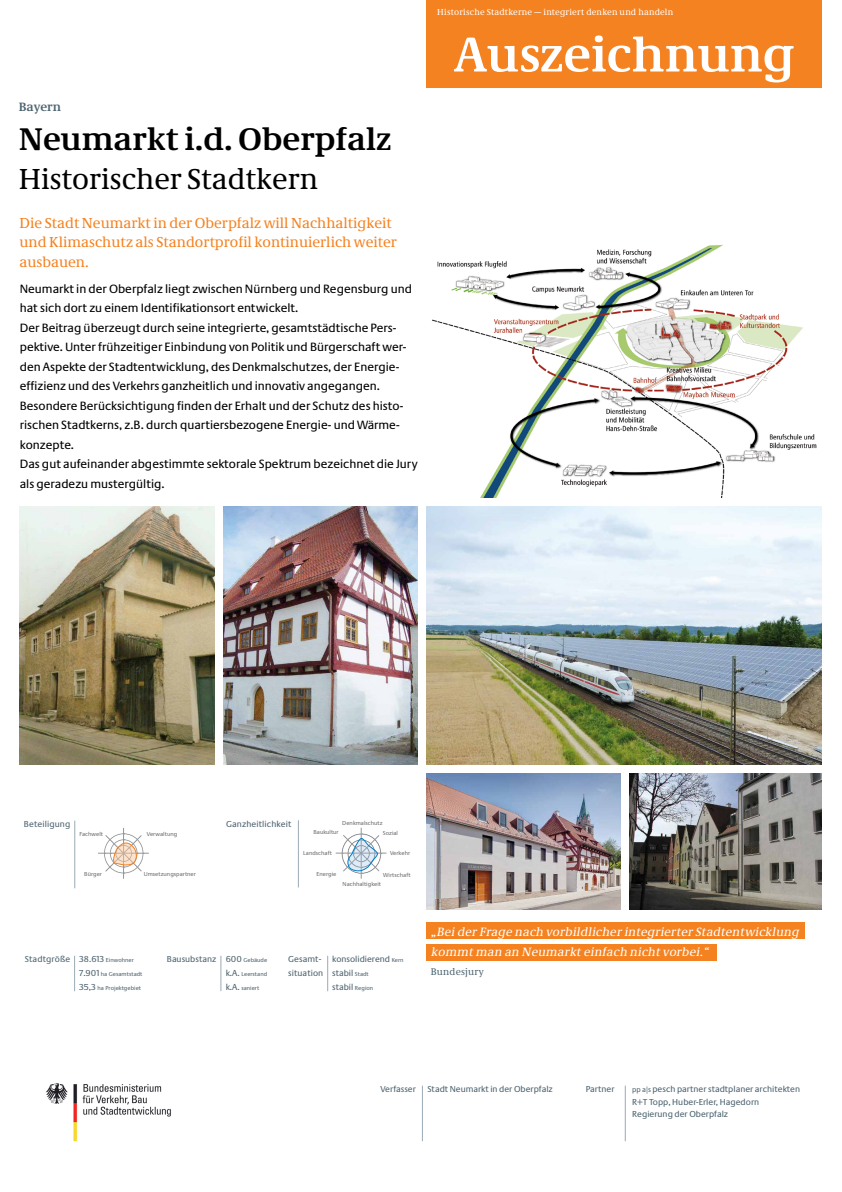
<style>
.page{position:relative;width:842px;height:1192px;background:#fff}
.page>*{position:absolute;margin:0;border:0;box-sizing:border-box;transform-origin:0 0}
.t1{font:700 50px "Neue Demos";color:#fff}
.t2{font:700 32.5px "Neue Demos";color:#000}
.t3{font:30px "Neue Demos";color:#000}
.t4{font:15px/19.5px "Neue Demos";color:#f58220}
.t5{font:12.5px/19.5px "Neue Praxis";color:#000}
.t6{font:italic 12.5px/19.5px "Neue Demos";color:#fff}
.t7{font:700 12.5px "Neue Demos";color:#4e6470}
.t8{font:10px "Neue Demos";letter-spacing:.02em;color:#4e6470}
.t9{font:9px/12.5px "Neue Praxis";color:#4e6470}
.t10{font:9px "Neue Demos";letter-spacing:.02em;color:#fff}
.t11{font:6px "Neue Praxis";color:#6d6e71}
.t12{font:6px "Neue Praxis";color:#4e6470}
.s1{font-size:6px}
.s2{font-size:9px}
.s3{color:#fff}
.s4{font-size:7.5px}
</style>
<div class="page">
<img style="left:432px;top:245px;width:385px;height:253px">
<img style="left:426px;top:506px;width:396px;height:259px">
<img style="left:426px;top:773px;width:195px;height:137px">
<img style="left:629px;top:773px;width:193px;height:137px">
<hr style="left:422px;top:1086px;width:1px;height:55px;background:#9aabb5">
<hr style="left:625px;top:1086px;width:1px;height:55px;background:#9aabb5">
<div style="left:426px;top:922px;width:379px;height:17px;background:#f58220"></div>
<div style="left:426px;top:944px;width:290px;height:16px;background:#f58220"></div>
<div style="left:426px;top:0;width:396px;height:88px;background:#f58220"></div>
<hr style="left:74px;top:956px;width:1px;height:35px;background:#9aabb5">
<hr style="left:221px;top:956px;width:1px;height:35px;background:#9aabb5">
<hr style="left:327px;top:956px;width:1px;height:35px;background:#9aabb5">
<hr style="left:98px;top:853px;width:51px;height:1px;background:#939598">
<hr style="left:123px;top:828px;width:1px;height:51px;background:#939598">
<hr style="left:75px;top:821px;width:1px;height:67px;background:#9aabb5">
<svg style="left:104px;top:834px;width:40px;height:40px"></svg>
<hr style="left:336px;top:853px;width:50px;height:1px;background:#939598">
<hr style="left:361px;top:828px;width:1px;height:51px;background:#939598">
<hr style="left:298px;top:820px;width:1px;height:67px;background:#9aabb5">
<svg style="left:342px;top:834px;width:40px;height:40px"></svg>
<img style="left:19px;top:506px;width:196px;height:259px">
<img style="left:223px;top:506px;width:195px;height:259px">
<img style="left:46px;top:1083px;width:125px;height:59px">
<p class="t10" style="left:437px;top:7px;width:238px">Historische Stadtkerne — integriert denken und handeln</p>
<p class="t7" style="left:19px;top:99px;width:44px">Bayern</p>
<h2 class="t2" style="left:19px;top:119px;width:374px">Neumarkt i.d. Oberpfalz</h2>
<h3 class="t3" style="left:19px;top:160px;width:301px">Historischer Stadtkern</h3>
<p class="t4" style="left:19px;top:213px;width:379px">Die Stadt Neumarkt in der Oberpfalz will Nachhaltigkeit und Klimaschutz als Standortprofil kontinuierlich weiter ausbauen.</p>
<p class="t5" style="left:20px;top:278px;width:399px">Neumarkt in der Oberpfalz liegt zwischen Nürnberg und Regensburg und hat sich dort zu einem Identifikationsort entwickelt.<br>Der Beitrag überzeugt durch seine integrierte, gesamtstädtische Pers&shy;pektive. Unter frühzeitiger Einbindung von Politik und Bürgerschaft wer&shy;den Aspekte der Stadtentwicklung, des Denkmalschutzes, der Energie&shy;effizienz und des Verkehrs ganzheitlich und innovativ angegangen.<br>Besondere Berücksichtigung finden der Erhalt und der Schutz des histo&shy;rischen Stadtkerns, z.B. durch quartiersbezogene Energie- und Wärme&shy;konzepte.<br>Das gut aufeinander abgestimmte sektorale Spektrum bezeichnet die Jury als geradezu mustergültig.</p>
<h1 class="t1" style="left:454px;top:24px;width:342px">Auszeichnung</h1>
<p class="t9" style="left:24px;top:817px;width:48px">Beteiligung</p>
<p class="t11" style="left:80px;top:830px;width:25px">Fachwelt</p>
<p class="t11" style="left:147px;top:830px;width:32px">Verwaltung</p>
<p class="t11" style="left:84px;top:870px;width:19px">Bürger</p>
<p class="t11" style="left:144px;top:870px;width:54px">Umsetzungspartner</p>
<p class="t9" style="left:226px;top:817px;width:67px">Ganzheitlichkeit</p>
<p class="t11" style="left:342px;top:819px;width:42px">Denkmalschutz</p>
<p class="t11" style="left:313px;top:828px;width:27px">Baukultur</p>
<p class="t11" style="left:303px;top:849px;width:30px">Landschaft</p>
<p class="t11" style="left:316px;top:871px;width:21px">Energie</p>
<p class="t11" style="left:383px;top:871px;width:29px">Wirtschaft</p>
<p class="t11" style="left:343px;top:881px;width:40px">Nachhaltigkeit</p>
<p class="t11" style="left:383px;top:829px;width:17px">Sozial</p>
<p class="t11" style="left:390px;top:849px;width:22px">Verkehr</p>
<p class="t9" style="left:25px;top:953px;width:111px">Stadtgröße 38.613 <span class="s1">Einwohner</span></p>
<p class="t12" style="left:79px;top:970px;width:65px"><span class="s2">7.901</span> ha Gesamtstadt</p>
<p class="t12" style="left:79px;top:984px;width:63px"><span class="s2">35,3</span> ha Projektgebiet</p>
<p class="t9" style="left:167px;top:953px;width:102px">Bausubstanz 600 <span class="s1">Gebäude</span></p>
<p class="t12" style="left:226px;top:970px;width:43px"><span class="s2">k.A.</span> Leerstand</p>
<p class="t12" style="left:226px;top:984px;width:35px"><span class="s2">k.A.</span> saniert</p>
<p class="t9" style="left:332px;top:953px;width:73px">konsolidierend <span class="s1">Kern</span></p>
<p class="t9" style="left:332px;top:981px;width:43px">stabil <span class="s1">Region</span></p>
<p class="t9" style="left:288px;top:952px;width:82px;line-height:14px">Gesamt-<br>situation<span class="s3">G</span> stabil <span class="s1">Stadt</span></p>
<p class="t6" style="left:431px;top:922px;width:372px">„Beider Frage nach vorbildlicher integrierter Stadtentwicklung kommt man an Neumarkt einfach nicht vorbei.“</p>
<p class="t8" style="left:431px;top:966px;width:54px">Bundesjury</p>
<p class="t9" style="left:380px;top:1083px;width:37px">Verfasser</p>
<p class="t9" style="left:427px;top:1083px;width:127px">Stadt Neumarkt in der Oberpfalz</p>
<p class="t9" style="left:586px;top:1083px;width:30px">Partner</p>
<p class="t9" style="left:632px;top:1083px;width:169px"><span class="s4">pp a|s</span> pesch partner stadtplaner architekten<br>R+T Topp, Huber-Erler, Hagedorn<br>Regierung der Oberpfalz</p>
</div>
